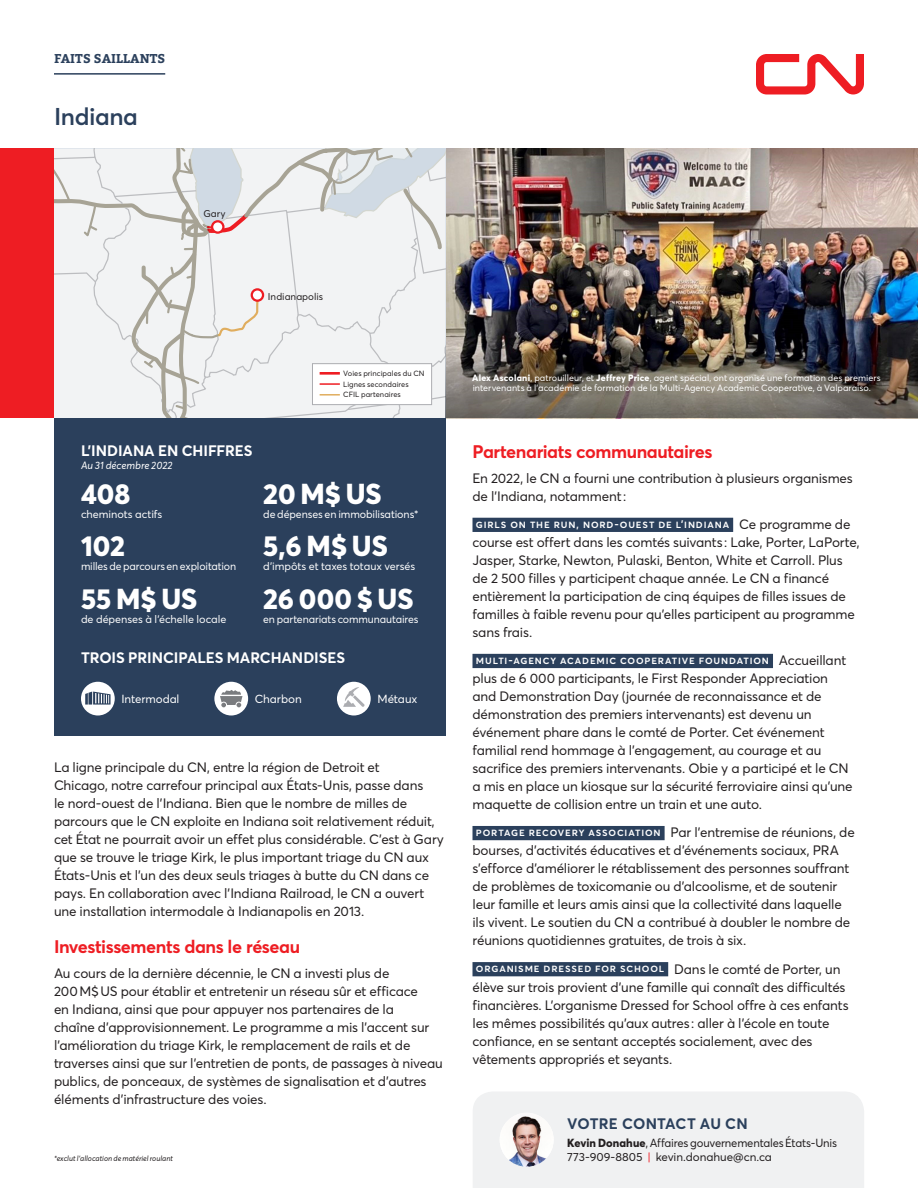
<style>
.page{position:relative;width:918px;height:1188px;background:#fff}
.page>*{position:absolute;margin:0;border:0;box-sizing:border-box;transform-origin:0 0}
.In_Numbers__Prov_Sta{font:800 28.5px "Averta";color:#fff}
.Province_State__H1{font:600 24px "Averta";color:#2b405c}
.Subhead__H2__-_Bigge{font:700 18px "Averta";letter-spacing:-.025em;color:#ee1d23}
.In_Numbers__Prov_Sta-2{font:700 15px "Averta";letter-spacing:-.005em;color:#fff}
.Stay_Connected_-_Sub{font:700 15px "Averta";letter-spacing:.01em;color:#2b405c}
.Body_copy_-_9pt{font:13.5px/18px "Averta";letter-spacing:-.015em;color:#231f20}
.t1{font:700 12.75px "Bitter";letter-spacing:.01em;color:#2b405c}
.Body_copy_-_8pt__les{font:11.7px/14.2px "Averta";letter-spacing:-.015em;color:#231f20}
.Body_copy_-_7_75pt{font:11.7px "Averta";letter-spacing:-.005em;color:#fff}
.In_Numbers__Prov_Sta-3{font:10.8px "Averta";letter-spacing:-.01em;color:#fff}
.Body_copy_-_9pt-2{font:600 10.8px "Averta";letter-spacing:.075em;color:#fff}
.In_Numbers__Prov_Sta-4{font:italic 10.5px "Averta";letter-spacing:-.005em;color:#fff}
.t2{font:9.75px "Averta";letter-spacing:.005em;color:#231f20}
.Photo_caption_-_Whit{font:9px/10.8px "Averta";color:#fff}
.Legend{font:7.5px "Averta";color:#231f20}
.Fine_print{font:italic 7.5px "Averta";color:#231f20}
.s1{font-weight:800}
.s2{font-weight:400;font-size:13.5px;color:#231f20}
.s3{font-weight:600;font-size:10.8px;color:#fff}
.s4{color:#ee1d23}
</style>
<div class="page">
<hr style="left:54px;top:73px;width:111px;height:2px;background:#2b405c">
<svg style="left:756px;top:54px;width:108px;height:40px"></svg>
<img style="left:446px;top:148px;width:472px;height:190px">
<div style="left:0;top:148px;width:54px;height:270px;background:#ee1d23"></div>
<svg style="left:54px;top:148px;width:392px;height:270px"></svg>
<div style="left:252px;top:289px;width:11px;height:12px;background:#fff;border-radius:50%"></div>
<div style="left:251px;top:288px;width:13px;height:14px;border:2px solid #ee1d23;border-radius:50%"></div>
<svg style="left:212px;top:221px;width:11px;height:12px"></svg>
<div style="left:211px;top:220px;width:14px;height:14px;border:2px solid #ee1d23;border-radius:50%"></div>
<img style="left:446px;top:338px;width:472px;height:80px">
<div style="left:54px;top:418px;width:392px;height:318px;background:#2b405c"></div>
<div style="left:472px;top:518px;width:261px;height:14px;background:#2b405c"></div>
<div style="left:472px;top:654px;width:301px;height:14px;background:#2b405c"></div>
<div style="left:472px;top:826px;width:193px;height:14px;background:#2b405c"></div>
<div style="left:472px;top:962px;width:196px;height:14px;background:#2b405c"></div>
<div style="left:81px;top:682px;width:34px;height:34px;background:#fff;border-radius:50%"></div>
<svg style="left:85px;top:692px;width:26px;height:13px"></svg>
<div style="left:214px;top:682px;width:34px;height:34px;background:#fff;border-radius:50%"></div>
<svg style="left:220px;top:690px;width:23px;height:17px"></svg>
<div style="left:337px;top:682px;width:34px;height:34px;background:#fff;border-radius:50%"></div>
<svg style="left:343px;top:687px;width:22px;height:20px"></svg>
<div style="left:312px;top:364px;width:120px;height:41px;background:#fff"></div>
<div style="left:312px;top:363px;width:120px;height:42px;border:1px solid #acadb1"></div>
<hr style="left:320px;top:372px;width:20px;height:3px;background:#ee1d23">
<hr style="left:320px;top:383px;width:20px;height:2px;background:#ee1d23">
<hr style="left:320px;top:394px;width:20px;height:2px;background:#e0ad5e">
<div style="left:473px;top:1092px;width:391px;height:96px;background:#f0f1f2"></div>
<img style="left:500px;top:1113px;width:54px;height:54px;border-radius:27px">
<p class="t1" style="left:54px;top:49px;width:113px">FAITS SAILLANTS</p>
<p class="Province_State__H1" style="left:54px;top:101px;width:85px">Indiana</p>
<p class="t2" style="left:203px;top:208px;width:24px">Gary</p>
<p class="t2" style="left:268px;top:290px;width:57px">Indianapolis</p>
<p class="Legend" style="left:343px;top:369px;width:83px">Voies principales du CN</p>
<p class="Legend" style="left:343px;top:379px;width:67px">Lignes secondaires</p>
<p class="Legend" style="left:343px;top:390px;width:59px">CFIL partenaires</p>
<p class="In_Numbers__Prov_Sta-2" style="left:81px;top:441px;width:173px">L’INDIANA EN CHIFFRES</p>
<p class="In_Numbers__Prov_Sta-4" style="left:81px;top:458px;width:93px">Au 31 décembre 2022</p>
<p class="In_Numbers__Prov_Sta" style="left:81px;top:476px;width:51px">408</p>
<p class="In_Numbers__Prov_Sta-3" style="left:81px;top:507px;width:83px">cheminots actifs</p>
<p class="In_Numbers__Prov_Sta" style="left:81px;top:528px;width:45px">102</p>
<p class="In_Numbers__Prov_Sta-3" style="left:81px;top:560px;width:157px">milles de parcours en exploitation</p>
<p class="In_Numbers__Prov_Sta" style="left:81px;top:581px;width:118px">55 M$ US</p>
<p class="In_Numbers__Prov_Sta-3" style="left:81px;top:612px;width:147px">de dépenses à l’échelle locale</p>
<p class="In_Numbers__Prov_Sta" style="left:263px;top:476px;width:120px">20 M$ US</p>
<p class="In_Numbers__Prov_Sta-3" style="left:263px;top:507px;width:157px">de dépenses en immobilisations*</p>
<p class="In_Numbers__Prov_Sta" style="left:263px;top:528px;width:126px">5,6 M$ US</p>
<p class="In_Numbers__Prov_Sta-3" style="left:263px;top:560px;width:153px">d’impôts et taxes totaux versés</p>
<p class="In_Numbers__Prov_Sta" style="left:263px;top:581px;width:152px">26 000 $ US</p>
<p class="In_Numbers__Prov_Sta-3" style="left:263px;top:612px;width:157px">en partenariats communautaires</p>
<p class="In_Numbers__Prov_Sta-2" style="left:81px;top:648px;width:266px">TROIS PRINCIPALES MARCHANDISES</p>
<p class="Body_copy_-_7_75pt" style="left:122px;top:691px;width:60px">Intermodal</p>
<p class="Body_copy_-_7_75pt" style="left:255px;top:691px;width:48px">Charbon</p>
<p class="Body_copy_-_7_75pt" style="left:377px;top:691px;width:41px">Métaux</p>
<p class="Body_copy_-_9pt" style="left:54px;top:758px;width:392px">La ligne principale du CN, entre la région de Detroit et<br>Chicago, notre carrefour principal aux États‑Unis, passe dans<br>le nord‑ouest de l’Indiana. Bien que le nombre de milles de parcours que le CN exploite en Indiana soit relativement réduit, cet État ne pourrait avoir un effet plus considérable. C’est à Gary que se trouve le triage Kirk, le plus important triage du CN aux États‑Unis et l’un des deux seuls triages à butte du CN dans ce pays. En collaboration avec l’Indiana Railroad, le CN a ouvert une installation intermodale à Indianapolis en 2013.</p>
<p class="Subhead__H2__-_Bigge" style="left:54px;top:935px;width:248px">Investissements dans le réseau</p>
<p class="Body_copy_-_9pt" style="left:54px;top:964px;width:390px">Au cours de la dernière décennie, le CN a investi plus de 200M$US pour établir et entretenir un réseau sûr et efficace<br>en Indiana, ainsi que pour appuyer nos partenaires de la<br>chaîne d’approvisionnement. Le programme a mis l’accent sur l’amélioration du triage Kirk, le remplacement de rails et de traverses ainsi que sur l’entretien de ponts, de passages à niveau publics, de ponceaux, de systèmes de signalisation et d’autres éléments d’infrastructure des voies.</p>
<p class="Fine_print" style="left:54px;top:1154px;width:121px">*exclut l’allocation de matériel roulant</p>
<p class="Photo_caption_-_Whit" style="left:472px;top:372px;width:410px"><span class="s1">Alex Ascolani</span>, patrouilleur, et <span class="s1">Jeffrey Price</span>, agent spécial, ont organisé une formation des premiers intervenants à l’académie de formation de la Multi‑Agency Academic Cooperative, à Valparaiso.</p>
<p class="Subhead__H2__-_Bigge" style="left:472px;top:440px;width:242px">Partenariats communautaires</p>
<p class="Body_copy_-_9pt" style="left:472px;top:469px;width:382px">En 2022, le CN a fourni une contribution à plusieurs organismes de l’Indiana, notamment:</p>
<p class="Body_copy_-_9pt-2" style="left:476px;top:517px;width:376px">girls on the run, nord‑ouest de l’indiana <span class="s2">Ce programme de</span></p>
<p class="Body_copy_-_9pt" style="left:472px;top:533px;width:389px">course est offert dans les comtés suivants : Lake, Porter, LaPorte, Jasper, Starke, Newton, Pulaski, Benton, White et Carroll. Plus de 2 500 filles y participent chaque année. Le CN a financé entièrement la participation de cinq équipes de filles issues de familles à faible revenu pour qu’elles participent au programme sans frais.</p>
<p class="Body_copy_-_9pt-2" style="left:476px;top:654px;width:372px">multi‑agency academic cooperative foundation <span class="s2">Accueillant</span></p>
<p class="Body_copy_-_9pt" style="left:472px;top:669px;width:382px">plus de 6 000 participants, le First Responder Appreciation and Demonstration Day (journée de reconnaissance et de démonstration des premiers intervenants) est devenu un événement phare dans le comté de Porter. Cet événement familial rend hommage à l’engagement, au courage et au sacrifice des premiers intervenants. Obie y a participé et le CN a mis en place un kiosque sur la sécurité ferroviaire ainsi qu’une maquette de collision entre un train et une auto.</p>
<p class="Body_copy_-_9pt" style="left:472px;top:824px;width:384px"><span class="s3">portage recovery association</span> Par l’entremise de réunions, de bourses, d’activités éducatives et d’événements sociaux, PRA s’efforce d’améliorer le rétablissement des personnes souffrant de problèmes de toxicomanie ou d’alcoolisme, et de soutenir leur famille et leurs amis ainsi que la collectivité dans laquelle ils vivent. Le soutien du CN a contribué à doubler le nombre de réunions quotidiennes gratuites, de trois à six.</p>
<p class="Body_copy_-_9pt-2" style="left:476px;top:962px;width:366px">organisme dressed for school <span class="s2">Dans le comté de Porter, un</span></p>
<p class="Body_copy_-_9pt" style="left:472px;top:978px;width:378px">élève sur trois provient d’une famille qui connaît des difficultés financières. L’organisme Dressed for School offre à ces enfants les mêmes possibilités qu’aux autres : aller à l’école en toute confiance, en se sentant acceptés socialement, avec des vêtements appropriés et seyants.</p>
<p class="Stay_Connected_-_Sub" style="left:567px;top:1114px;width:182px">VOTRE CONTACT AU CN</p>
<p class="Body_copy_-_8pt__les" style="left:567px;top:1135px;width:271px"><span class="s1">Kevin Donahue</span>, Affaires gouvernementales États‑Unis<br>773‑909‑8805 <span class="s4">|</span> kevin.donahue@cn.ca</p>
</div>
